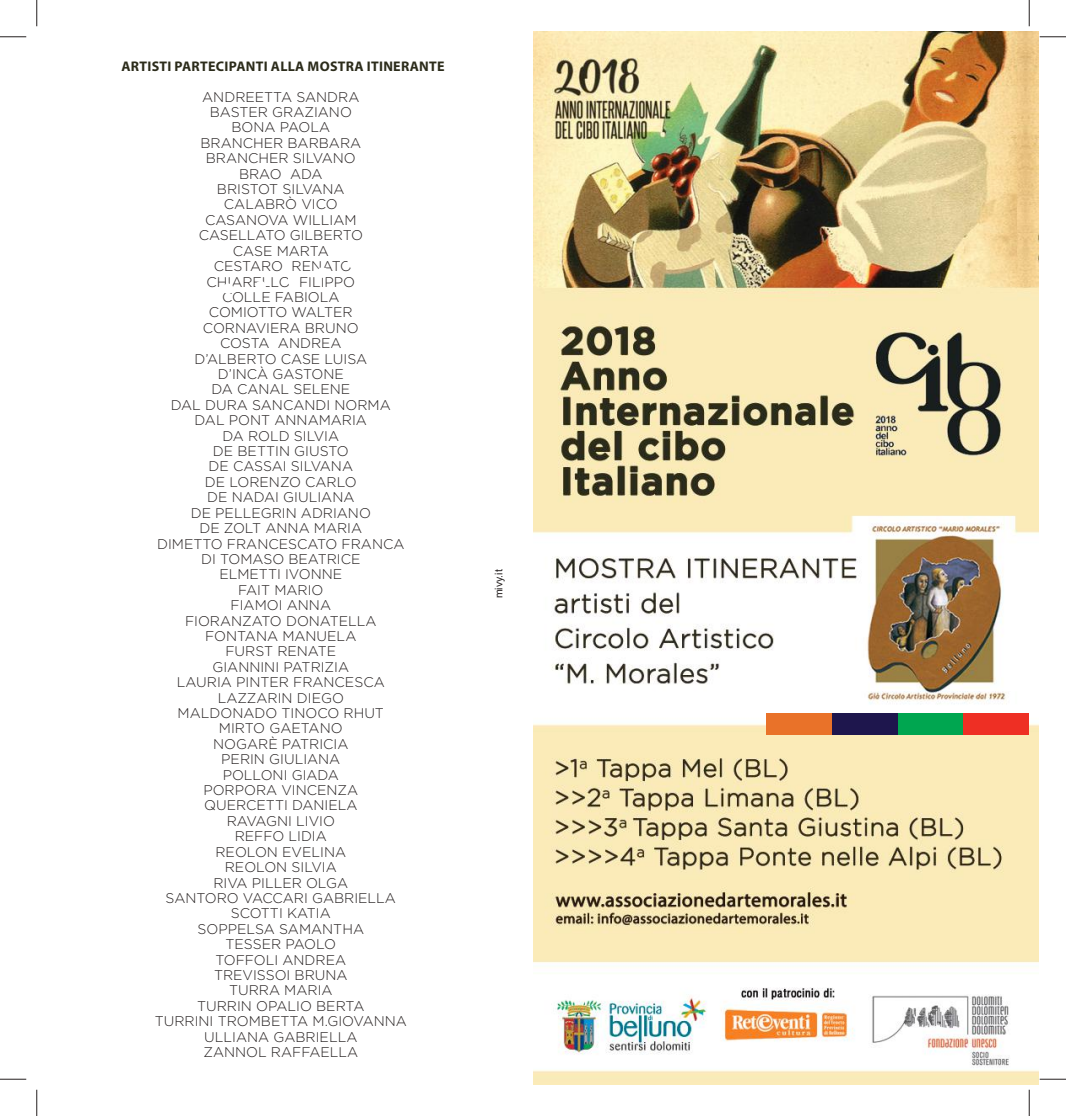
<style>
.page{position:relative;width:1066px;height:1116px;background:#fff}
.page>*{position:absolute;margin:0;border:0;box-sizing:border-box;transform-origin:0 0}
.t1{font:300 14px/15.4px "Gotham";color:#241f1f;text-align:center}
.t2{font:700 14px "Myriad Pro";letter-spacing:.02em;color:#2c2c1b}
.t3{font:10.5px "Arial";color:#241f1f}
</style>
<div class="page">
<img style="left:533px;top:32px;width:505px;height:1051px">
<div style="left:766px;top:713px;width:66px;height:21px;background:#e97229"></div>
<div style="left:832px;top:713px;width:65px;height:21px;background:#1e164d"></div>
<div style="left:897px;top:713px;width:66px;height:21px;background:#00a650"></div>
<div style="left:963px;top:713px;width:66px;height:21px;background:#ee2f24"></div>
<svg style="left:0;top:36px;width:26px;height:1px"></svg>
<svg style="left:1039px;top:36px;width:27px;height:1px"></svg>
<svg style="left:0;top:1078px;width:26px;height:1px"></svg>
<svg style="left:1039px;top:1078px;width:27px;height:1px"></svg>
<svg style="left:36px;top:0;width:1px;height:26px"></svg>
<svg style="left:36px;top:1089px;width:1px;height:26px"></svg>
<svg style="left:1029px;top:0;width:1px;height:26px"></svg>
<svg style="left:1029px;top:1089px;width:1px;height:26px"></svg>
<p class="t2" style="left:121px;top:57px;width:325px">ARTISTI PARTECIPANTI ALLA MOSTRA ITINERANTE</p>
<p class="t1" style="left:155px;top:89px;width:254px">ANDREETTA SANDRA<br>BASTER GRAZIANO<br>BONA PAOLA<br>BRANCHER BARBARA<br>BRANCHER SILVANO<br>BRAO ADA<br>BRISTOT SILVANA<br>CALABRÒ VICO<br>CASANOVA WILLIAM<br>CASELLATO GILBERTO<br>CASE MARTA<br>CESTARO RENATO<br>CHIARELLO FILIPPO<br>COLLE FABIOLA<br>COMIOTTO WALTER<br>CORNAVIERA BRUNO<br>COSTA ANDREA<br>D’ALBERTO CASE LUISA<br>D’INCÀ GASTONE<br>DA CANAL SELENE<br>DAL DURA SANCANDI NORMA<br>DAL PONT ANNAMARIA<br>DA ROLD SILVIA<br>DE BETTIN GIUSTO<br>DE CASSAI SILVANA<br>DE LORENZO CARLO<br>DE NADAI GIULIANA<br>DE PELLEGRIN ADRIANO<br>DE ZOLT ANNA MARIA<br>DIMETTO FRANCESCATO FRANCA<br>DI TOMASO BEATRICE<br>ELMETTI IVONNE<br>FAIT MARIO<br>FIAMOI ANNA<br>FIORANZATO DONATELLA<br>FONTANA MANUELA<br>FURST RENATE<br>GIANNINI PATRIZIA<br>LAURIA PINTER FRANCESCA<br>LAZZARIN DIEGO<br>MALDONADO TINOCO RHUT<br>MIRTO GAETANO<br>NOGARÈ PATRICIA<br>PERIN GIULIANA<br>POLLONI GIADA<br>PORPORA VINCENZA<br>QUERCETTI DANIELA<br>RAVAGNI LIVIO<br>REFFO LIDIA<br>REOLON EVELINA<br>REOLON SILVIA<br>RIVA PILLER OLGA<br>SANTORO VACCARI GABRIELLA<br>SCOTTI KATIA<br>SOPPELSA SAMANTHA<br>TESSER PAOLO<br>TOFFOLI ANDREA<br>TREVISSOI BRUNA<br>TURRA MARIA<br>TURRIN OPALIO BERTA<br>TURRINI TROMBETTA M.GIOVANNA<br>ULLIANA GABRIELLA<br>ZANNOL RAFFAELLA</p>
<p class="t3" style="left:491px;top:598px;width:30px;rotate:-90deg">mivy.it</p>
</div>
